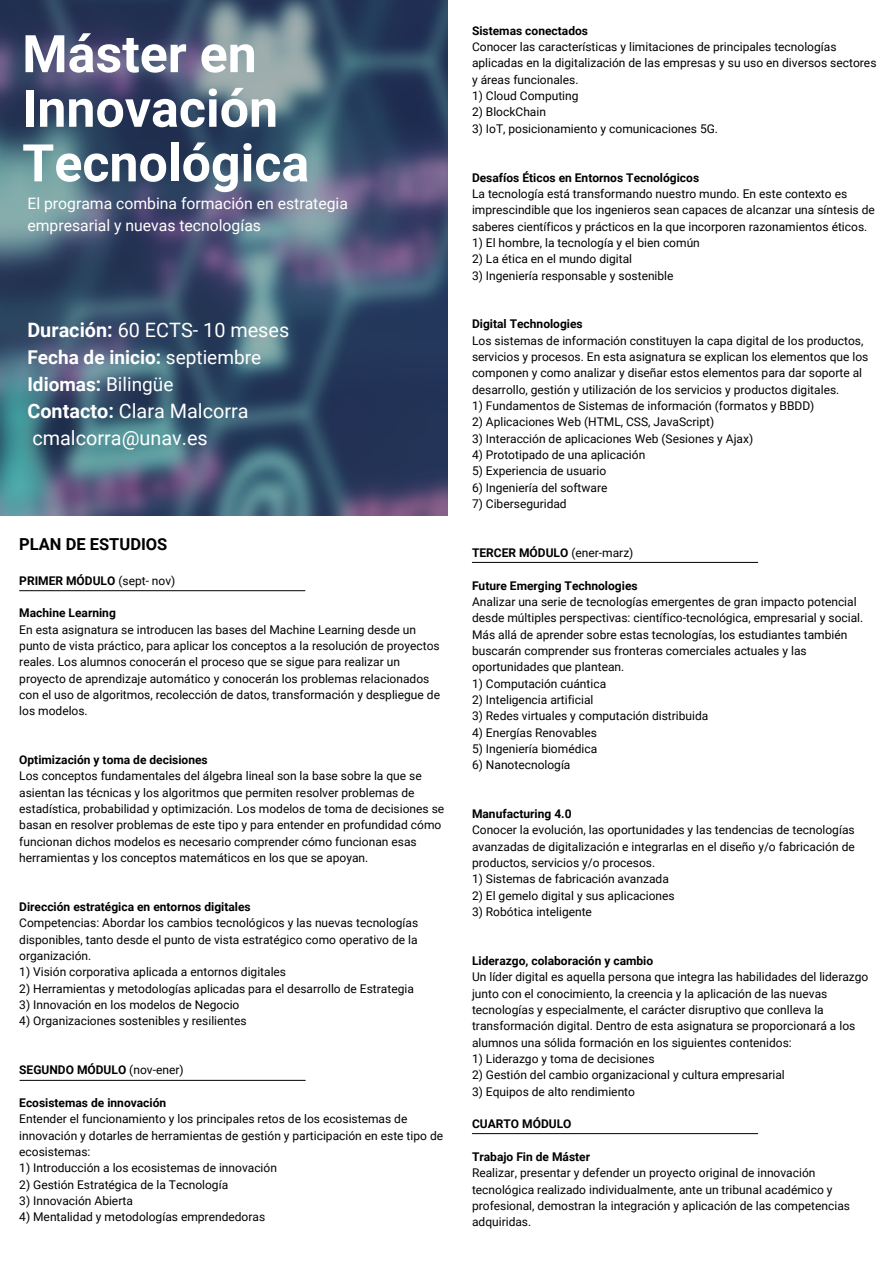
<style>
.page{position:relative;width:893px;height:1263px;background:#fff}
.page>*{position:absolute;margin:0;border:0;box-sizing:border-box;transform-origin:0 0}
.t1{font:700 51.9px/54.6px "Roboto";color:#fff}
.t2{font:19.88px/27.6px "Roboto";color:#fff}
.t3{font:700 19.05px/26.4px "Roboto";color:#fff}
.t4{font:700 16.5px "Roboto";color:#000}
.t5{font:15.75px/22px "Roboto";color:#fff}
.t6{font:12px/16.4px "Roboto";color:#000}
.t7{font:700 12px "Roboto";color:#000}
.s1{font-weight:700}
.s2{font-weight:400}
</style>
<div class="page">
<hr style="left:20px;top:590px;width:285px;height:1px;background:#000">
<hr style="left:472px;top:562px;width:285px;height:1px;background:#000">
<hr style="left:20px;top:1080px;width:285px;height:1px;background:#000">
<hr style="left:472px;top:1133px;width:285px;height:1px;background:#000">
<img style="left:0;top:0;width:447px;height:516px">
<h1 class="t1" style="left:22px;top:27px;width:288px">Máster en<br>Innovación<br>Tecnológica</h1>
<h3 class="t5" style="left:27px;top:193px;width:322px">El programa combina formación en estrategia empresarial y nuevas tecnologías</h3>
<h2 class="t2" style="left:27px;top:317px;width:263px"><span class="s1">Duración:</span> 60 ECTS- 10 meses</h2>
<h3 class="t3" style="left:27px;top:345px;width:235px">Fecha de inicio: <span class="s2">septiembre<br></span>Idiomas: <span class="s2">Bilingüe</span></h3>
<h2 class="t2" style="left:27px;top:397px;width:223px"><span class="s1">Contacto:</span> Clara Malcorra cmalcorra@unav.es</h2>
<h3 class="t4" style="left:19px;top:534px;width:150px">PLAN DE ESTUDIOS</h3>
<p class="t7" style="left:19px;top:573px;width:158px">PRIMER MÓDULO <span class="s2">(sept- nov)</span></p>
<p class="t7" style="left:19px;top:606px;width:98px">Machine Learning</p>
<p class="t6" style="left:19px;top:621px;width:422px">En esta asignatura se introducen las bases del Machine Learning desde un punto de vista práctico, para aplicar los conceptos a la resolución de proyectos reales. Los alumnos conocerán el proceso que se sigue para realizar un proyecto de aprendizaje automático y conocerán los problemas relacionados con el uso de algoritmos, recolección de datos, transformación y despliegue de los modelos.</p>
<p class="t7" style="left:19px;top:753px;width:190px">Optimización y toma de decisiones</p>
<p class="t6" style="left:19px;top:768px;width:426px">Los conceptos fundamentales del álgebra lineal son la base sobre la que se asientan las técnicas y los algoritmos que permiten resolver problemas de estadística, probabilidad y optimización. Los modelos de toma de decisiones se basan en resolver problemas de este tipo y para entender en profundidad cómo funcionan dichos modelos es necesario comprender cómo funcionan esas herramientas y los conceptos matemáticos en los que se apoyan.</p>
<p class="t7" style="left:19px;top:900px;width:233px">Dirección estratégica en entornos digitales</p>
<p class="t6" style="left:19px;top:915px;width:400px;text-align:justify">Competencias: Abordar los cambios tecnológicos y las nuevas tecnologías disponibles, tanto desde el punto de vista estratégico como operativo de la organización.</p>
<p class="t6" style="left:19px;top:964px;width:268px">1) Visión corporativa aplicada a entornos digitales</p>
<p class="t6" style="left:19px;top:980px;width:396px">2) Herramientas y metodologías aplicadas para el desarrollo de Estrategia</p>
<p class="t6" style="left:19px;top:997px;width:222px">3) Innovación en los modelos de Negocio</p>
<p class="t6" style="left:19px;top:1013px;width:229px">4) Organizaciones sostenibles y resilientes</p>
<p class="t7" style="left:19px;top:1063px;width:166px">SEGUNDO MÓDULO <span class="s2">(nov-ener)</span></p>
<p class="t7" style="left:19px;top:1096px;width:148px">Ecosistemas de innovación</p>
<p class="t6" style="left:19px;top:1111px;width:425px">Entender el funcionamiento y los principales retos de los ecosistemas de innovación y dotarles de herramientas de gestión y participación en este tipo de ecosistemas:</p>
<p class="t6" style="left:19px;top:1160px;width:259px">1) Introducción a los ecosistemas de innovación</p>
<p class="t6" style="left:19px;top:1176px;width:210px">2) Gestión Estratégica de la Tecnología</p>
<p class="t6" style="left:19px;top:1192px;width:115px">3) Innovación Abierta</p>
<p class="t6" style="left:19px;top:1209px;width:247px">4) Mentalidad y metodologías emprendedoras</p>
<p class="t7" style="left:472px;top:24px;width:117px">Sistemas conectados</p>
<p class="t6" style="left:472px;top:39px;width:406px">Conocer las características y limitaciones de principales tecnologías aplicadas en la digitalización de las empresas y su uso en diversos sectores y áreas funcionales.</p>
<p class="t6" style="left:472px;top:88px;width:108px">1) Cloud Computing</p>
<p class="t6" style="left:472px;top:104px;width:75px">2) BlockChain</p>
<p class="t6" style="left:472px;top:120px;width:248px">3) IoT, posicionamiento y comunicaciones 5G.</p>
<p class="t7" style="left:472px;top:170px;width:229px">Desafíos Éticos en Entornos Tecnológicos</p>
<p class="t6" style="left:472px;top:186px;width:404px">La tecnología está transformando nuestro mundo. En este contexto es imprescindible que los ingenieros sean capaces de alcanzar una síntesis de saberes científicos y prácticos en la que incorporen razonamientos éticos.</p>
<p class="t6" style="left:472px;top:235px;width:229px">1) El hombre, la tecnología y el bien común</p>
<p class="t6" style="left:472px;top:251px;width:162px">2) La ética en el mundo digital</p>
<p class="t6" style="left:472px;top:267px;width:203px">3) Ingeniería responsable y sostenible</p>
<p class="t7" style="left:472px;top:317px;width:112px">Digital Technologies</p>
<p class="t6" style="left:472px;top:332px;width:398px">Los sistemas de información constituyen la capa digital de los productos, servicios y procesos. En esta asignatura se explican los elementos que los componen y como analizar y diseñar estos elementos para dar soporte al desarrollo, gestión y utilización de los servicios y productos digitales.</p>
<p class="t6" style="left:472px;top:398px;width:344px">1) Fundamentos de Sistemas de información (formatos y BBDD)</p>
<p class="t6" style="left:472px;top:414px;width:244px">2) Aplicaciones Web (HTML, CSS, JavaScript)</p>
<p class="t6" style="left:472px;top:430px;width:283px">3) Interacción de aplicaciones Web (Sesiones y Ajax)</p>
<p class="t6" style="left:472px;top:447px;width:175px">4) Prototipado de una aplicación</p>
<p class="t6" style="left:472px;top:463px;width:136px">5) Experiencia de usuario</p>
<p class="t6" style="left:472px;top:479px;width:137px">6) Ingeniería del software</p>
<p class="t6" style="left:472px;top:496px;width:96px">7) Ciberseguridad</p>
<p class="t7" style="left:472px;top:546px;width:163px">TERCER MÓDULO <span class="s2">(ener-marz)</span></p>
<p class="t7" style="left:472px;top:578px;width:167px">Future Emerging Technologies</p>
<p class="t6" style="left:472px;top:594px;width:393px">Analizar una serie de tecnologías emergentes de gran impacto potencial desde múltiples perspectivas: científico-tecnológica, empresarial y social.<br>Más allá de aprender sobre estas tecnologías, los estudiantes también buscarán comprender sus fronteras comerciales actuales y las oportunidades que plantean.</p>
<p class="t6" style="left:472px;top:675px;width:136px">1) Computación cuántica</p>
<p class="t6" style="left:472px;top:692px;width:123px">2) Inteligencia artificial</p>
<p class="t6" style="left:472px;top:708px;width:238px">3) Redes virtuales y computación distribuida</p>
<p class="t6" style="left:472px;top:724px;width:126px">4) Energías Renovables</p>
<p class="t6" style="left:472px;top:740px;width:127px">5) Ingeniería biomédica</p>
<p class="t6" style="left:472px;top:757px;width:100px">6) Nanotecnología</p>
<p class="t7" style="left:472px;top:807px;width:101px">Manufacturing 4.0</p>
<p class="t6" style="left:472px;top:822px;width:384px;text-align:justify">Conocer la evolución, las oportunidades y las tendencias de tecnologías avanzadas de digitalización e integrarlas en el diseño y/o fabricación de productos, servicios y/o procesos.</p>
<p class="t6" style="left:472px;top:871px;width:198px">1) Sistemas de fabricación avanzada</p>
<p class="t6" style="left:472px;top:887px;width:204px">2) El gemelo digital y sus aplicaciones</p>
<p class="t6" style="left:472px;top:904px;width:121px">3) Robótica inteligente</p>
<p class="t7" style="left:472px;top:954px;width:183px">Liderazgo, colaboración y cambio</p>
<p class="t6" style="left:472px;top:969px;width:398px">Un líder digital es aquella persona que integra las habilidades del liderazgo junto con el conocimiento, la creencia y la aplicación de las nuevas tecnologías y especialmente, el carácter disruptivo que conlleva la transformación digital. Dentro de esta asignatura se proporcionará a los alumnos una sólida formación en los siguientes contenidos:</p>
<p class="t6" style="left:472px;top:1051px;width:184px">1) Liderazgo y toma de decisiones</p>
<p class="t6" style="left:472px;top:1067px;width:314px">2) Gestión del cambio organizacional y cultura empresarial</p>
<p class="t6" style="left:472px;top:1083px;width:164px">3) Equipos de alto rendimiento</p>
<p class="t7" style="left:472px;top:1117px;width:101px">CUARTO MÓDULO</p>
<p class="t7" style="left:472px;top:1150px;width:120px">Trabajo Fin de Máster</p>
<p class="t6" style="left:472px;top:1165px;width:379px">Realizar, presentar y defender un proyecto original de innovación tecnológica realizado individualmente, ante un tribunal académico y profesional, demostran la integración y aplicación de las competencias adquiridas.</p>
</div>
